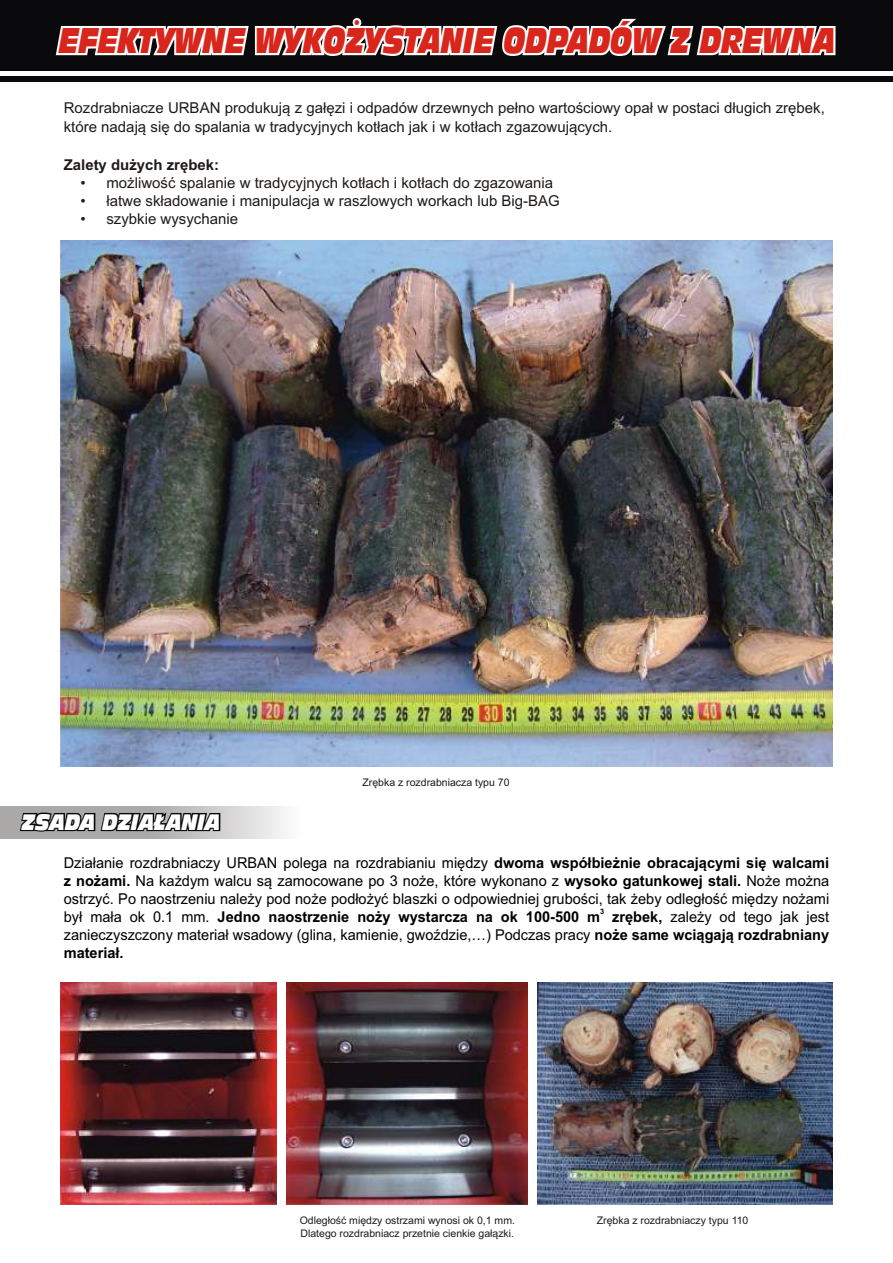
<style>
.page{position:relative;width:893px;height:1263px;background:#fff}
.page>*{position:absolute;margin:0;border:0;box-sizing:border-box;transform-origin:0 0}
.t1{font:italic 33.6px "Incised 901 AT Nord,Bold";color:#d9261c;scale:.68 1}
.t2{font:italic 21px "Incised 901 AT Nord,Bold";color:#fff;scale:.77 1}
.t3{font:15px/18px "Arial";color:#000;text-align:justify}
.t4{font:15px/18px "Arial";color:#1f1a17}
.t5{font:700 15px "Arial";color:#1f1a17}
.t6{font:10.5px/13.4px "Arial";color:#1f1a17}
.t7{font:700 7.5px "Arial";color:#000}
.s1{font-weight:700}
</style>
<div class="page">
<svg style="left:0;top:806px;width:285px;height:32px;background:#c4c2c2"></svg>
<svg style="left:20px;top:812px;width:200px;height:20px;background:#272629"></svg>
<div style="left:0;top:0;width:893px;height:82px;background:#0a0a0d"></div>
<div style="left:0;top:71px;width:893px;height:5px;background:#fff"></div>
<svg style="left:56px;top:18px;width:779px;height:38px"></svg>
<img style="left:61px;top:241px;width:771px;height:526px">
<img style="left:61px;top:983px;width:216px;height:221px">
<img style="left:537px;top:983px;width:295px;height:221px">
<img style="left:287px;top:983px;width:240px;height:221px">
<h1 class="t1" style="left:59px;top:27px;width:1143px">EFEKTYWNE WYKOŻYSTANIE ODPADÓW Z DREWNA</h1>
<p class="t4" style="left:64px;top:101px;width:763px">Rozdrabniacze URBAN produkują z gałęzi i odpadów drzewnych pełno wartościowy opał w postaci długich zrębek, które nadają się do spalania w tradycyjnych kotłach jak i w kotłach zgazowujących.</p>
<p class="t5" style="left:64px;top:159px;width:157px">Zalety dużych zrębek:</p>
<p class="t4" style="left:80px;top:175px;width:7px;text-align:justify">• • •</p>
<p class="t4" style="left:106px;top:175px;width:455px">możliwość spalanie w tradycyjnych kotłach i kotłach do zgazowania łatwe składowanie i manipulacja w raszlowych workach lub Big-BAG szybkie wysychanie</p>
<h2 class="t2" style="left:22px;top:813px;width:259px">ZSADA DZIAŁANIA</h2>
<p class="t6" style="left:362px;top:777px;width:149px">Zrębka z rozdrabniacza typu 70</p>
<p class="t3" style="left:64px;top:855px;width:767px">Działanie rozdrabniaczy URBAN polega na rozdrabianiu między <span class="s1">dwoma współbieżnie obracającymi się walcami z nożami.</span> Na każdym walcu są zamocowane po 3 noże, które wykonano z <span class="s1">wysoko gatunkowej stali.</span> Noże można ostrzyć. Po naostrzeniu należy pod noże podłożyć blaszki o odpowiedniej grubości, tak żeby odległość między nożami</p>
<p class="t7" style="left:600px;top:909px;width:6px">3</p>
<p class="t3" style="left:64px;top:909px;width:767px">był mała ok 0.1 mm. <span class="s1">Jedno naostrzenie noży wystarcza na ok 100-500 m zrębek,</span> zależy od tego jak jest zanieczyszczony materiał wsadowy (glina, kamienie, gwoździe,…) Podczas pracy <span class="s1">noże same wciągają rozdrabniany materiał.</span></p>
<p class="t6" style="left:300px;top:1214px;width:217px">Odległość między ostrzami wynosi ok 0,1 mm.<br>Dlatego rozdrabniacz przetnie cienkie gałązki.</p>
<p class="t6" style="left:597px;top:1214px;width:153px">Zrębka z rozdrabniaczy typu 110</p>
</div>
